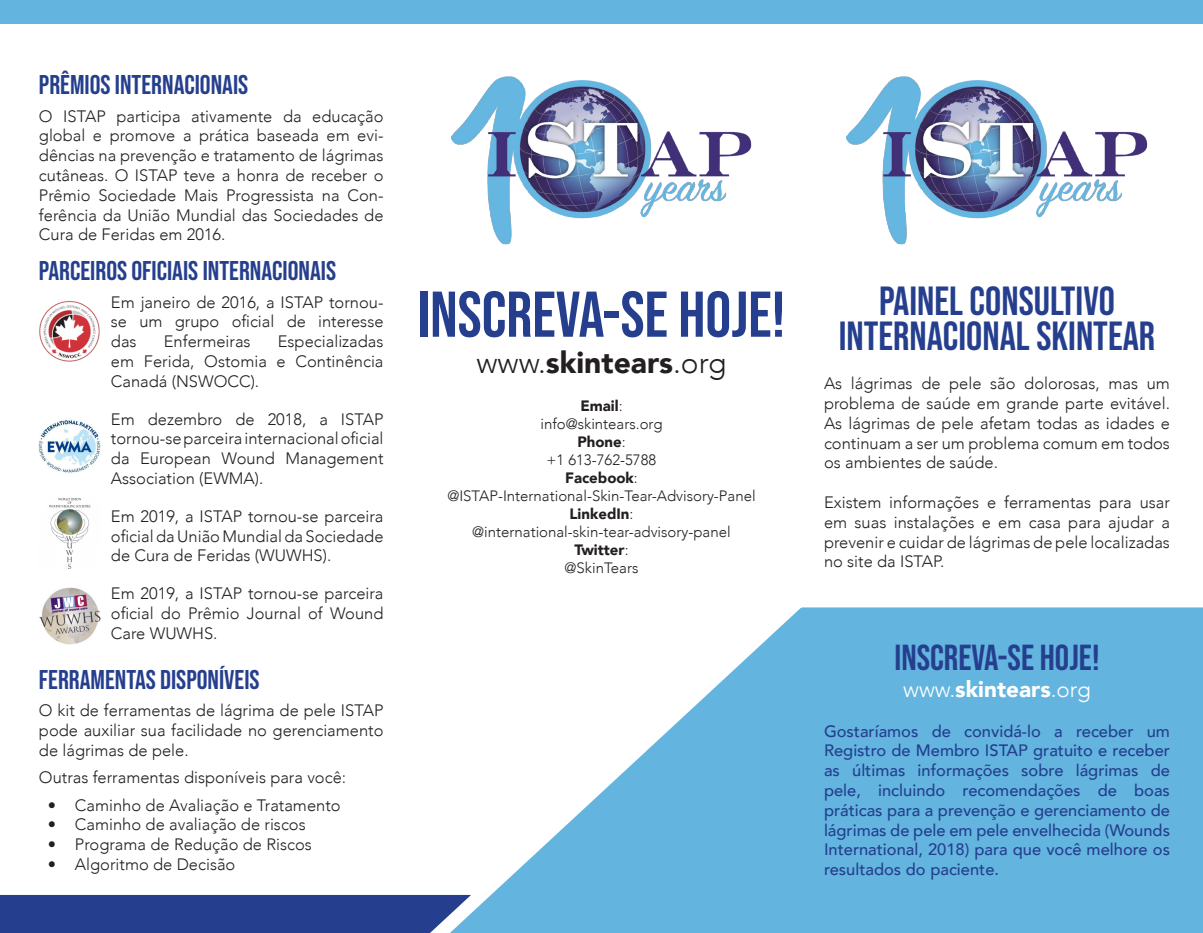
<style>
.page{position:relative;width:1203px;height:933px;background:#63b5df}
.page>*{position:absolute;margin:0;border:0;box-sizing:border-box;transform-origin:0 0}
.t1{font:64.5px "Bebas Neue";color:#253f8e}
.t2{font:40.5px/34.5px "Bebas Neue";color:#253f8e;text-align:center}
.t3{font:36px "Bebas Neue";color:#253f8e}
.t4{font:900 30px "Avenir";color:#231f20}
.t5{font:27px "Bebas Neue";color:#253f8e}
.t6{font:900 22.5px "Avenir";color:#fff}
.t7{font:300 16.5px/19.8px "Avenir";color:#231f20;text-align:justify}
.t8{font:500 16.5px/19.8px "Avenir";color:#253f8e;text-align:justify}
.t9{font:300 15px "Avenir";color:#231f20}
.t10{font:900 15px "Avenir";color:#231f20}
.s1{font-weight:300}
</style>
<div class="page">
<div style="left:0;top:895px;width:1203px;height:38px;background:#253f8e"></div>
<div style="left:0;top:24px;width:1203px;height:871px;background:#fff"></div>
<svg style="left:420px;top:582px;width:783px;height:351px"></svg>
<img style="left:833px;top:58px;width:328px;height:200px">
<img style="left:437px;top:58px;width:329px;height:200px">
<img style="left:38px;top:297px;width:63px;height:70px">
<img style="left:38px;top:419px;width:63px;height:55px">
<img style="left:38px;top:498px;width:63px;height:71px">
<img style="left:39px;top:587px;width:62px;height:58px">
<p class="t5" style="left:39px;top:70px;width:211px">PRÊMIOS INTERNACIONAIS</p>
<p class="t7" style="left:39px;top:106px;width:346px">O ISTAP participa ativamente da educação global e promove a prática baseada em evi&shy;dências na prevenção e tratamento de lágrimas cutâneas. O ISTAP teve a honra de receber o Prêmio Sociedade Mais Progressista na Con&shy;ferência da União Mundial das Sociedades de Cura de Feridas em 2016.</p>
<p class="t5" style="left:39px;top:256px;width:299px">PARCEIROS OFICIAIS INTERNACIONAIS</p>
<p class="t7" style="left:111px;top:292px;width:274px">Em janeiro de 2016, a ISTAP tornou&shy;se um grupo oficial de interesse das</p>
<p class="t7" style="left:164px;top:332px;width:88px">Enfermeiras</p>
<p class="t7" style="left:111px;top:332px;width:274px;text-indent:167px">Especializadas em Ferida, Ostomia e Continência Canadá (NSWOCC).</p>
<p class="t7" style="left:111px;top:409px;width:274px">Em dezembro de 2018, a ISTAP tornou-se parceira internacional oficial da European Wound Management Association (EWMA).</p>
<p class="t7" style="left:111px;top:506px;width:274px">Em 2019, a ISTAP tornou-se parceira oficial da União Mundial da Sociedade de Cura de Feridas (WUWHS).</p>
<p class="t7" style="left:111px;top:584px;width:274px">Em 2019, a ISTAP tornou-se parceira oficial do Prêmio Journal of Wound Care WUWHS.</p>
<p class="t5" style="left:39px;top:664px;width:222px">FERRAMENTAS DISPONÍVEIS</p>
<p class="t7" style="left:39px;top:701px;width:346px">O kit de ferramentas de lágrima de pele ISTAP pode auxiliar sua facilidade no gerenciamento de lágrimas de pele.</p>
<p class="t7" style="left:39px;top:768px;width:309px">Outras ferramentas disponíveis para você:</p>
<p class="t7" style="left:48px;top:795px;width:294px">• Caminho de Avaliação e Tratamento</p>
<p class="t7" style="left:48px;top:815px;width:259px">• Caminho de avaliação de riscos</p>
<p class="t7" style="left:48px;top:835px;width:265px">• Programa de Redução de Riscos</p>
<p class="t7" style="left:48px;top:854px;width:189px">• Algoritmo de Decisão</p>
<p class="t1" style="left:418px;top:278px;width:369px">INSCREVA-SE HOJE!</p>
<p class="t4" style="left:476px;top:337px;width:252px"><span class="s1">www.</span>skintears<span class="s1">.org</span></p>
<p class="t10" style="left:580px;top:392px;width:44px">Email<span class="s1">:</span></p>
<p class="t9" style="left:540px;top:415px;width:124px">info@skintears.org</p>
<p class="t10" style="left:577px;top:428px;width:50px">Phone<span class="s1">:</span></p>
<p class="t9" style="left:547px;top:451px;width:111px">+1 613-762-5788</p>
<p class="t10" style="left:565px;top:464px;width:74px">Facebook<span class="s1">:</span></p>
<p class="t9" style="left:447px;top:487px;width:310px">@ISTAP-International-Skin-Tear-Advisory-Panel</p>
<p class="t10" style="left:570px;top:500px;width:65px">LinkedIn<span class="s1">:</span></p>
<p class="t9" style="left:472px;top:523px;width:260px">@international-skin-tear-advisory-panel</p>
<p class="t10" style="left:574px;top:536px;width:56px">Twitter<span class="s1">:</span></p>
<p class="t9" style="left:565px;top:559px;width:75px">@SkinTears</p>
<p class="t2" style="left:839px;top:283px;width:318px">PAINEL CONSULTIVO<br>INTERNACIONAL SKINTEAR</p>
<p class="t7" style="left:824px;top:374px;width:348px">As lágrimas de pele são dolorosas, mas um problema de saúde em grande parte evitável.<br>As lágrimas de pele afetam todas as idades e continuam a ser um problema comum em todos os ambientes de saúde.</p>
<p class="t7" style="left:824px;top:492px;width:348px">Existem informações e ferramentas para usar em suas instalações e em casa para ajudar a prevenir e cuidar de lágrimas de pele localizadas no site da ISTAP.</p>
<p class="t3" style="left:894px;top:637px;width:207px">INSCREVA-SE HOJE!</p>
<p class="t6" style="left:903px;top:670px;width:189px"><span class="s1">www.</span>skintears<span class="s1">.org</span></p>
<p class="t8" style="left:824px;top:720px;width:348px">Gostaríamos de convidá-lo a receber um Registro de Membro ISTAP gratuito e receber as últimas informações sobre lágrimas de pele, incluindo recomendações de boas práticas para a prevenção e gerenciamento de lágrimas de pele em pele envelhecida (Wounds International, 2018) para que você melhore os resultados do paciente.</p>
</div>
